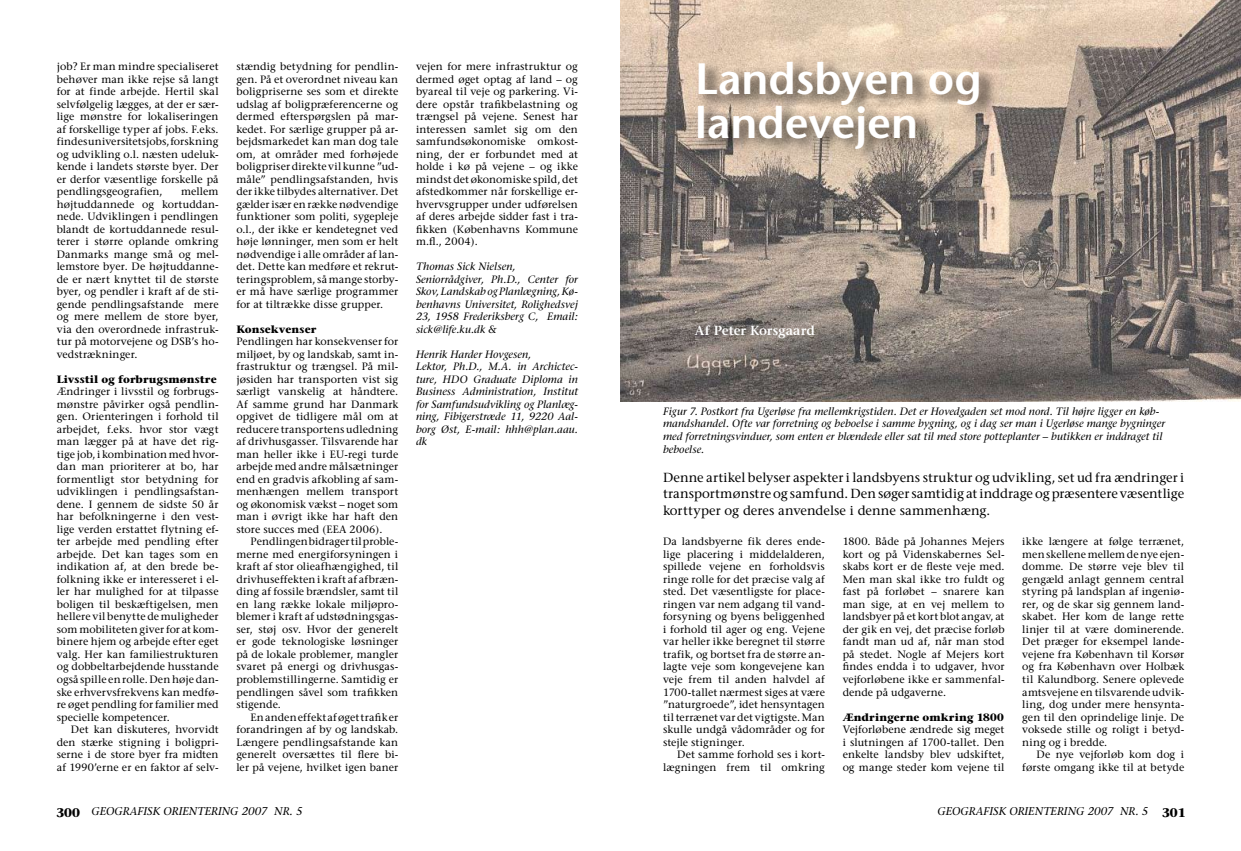
<style>
.page{position:relative;width:1241px;height:851px;background:#fff}
.page>*{position:absolute;margin:0;border:0;box-sizing:border-box;transform-origin:0 0}
.t1{font:600 43.75px/43.8px "Stone Sans";color:#fff}
.t2{font:13.12px/16.2px "Stone Serif";letter-spacing:.005em;color:#000;text-align:justify}
.t3{font:600 13.12px "Stone Serif";color:#fff}
.t4{font:italic 11.25px "Stone Serif";color:#000}
.t5{font:10.62px/12.5px "Stone Serif";letter-spacing:.005em;color:#000;text-align:justify}
.t6{font:italic 10.62px/12.5px "Stone Serif";letter-spacing:.005em;color:#000}
.t7{font:700 10.62px "Stone Serif";letter-spacing:.01em;color:#000}
.s1{font-weight:700;font-style:normal;font-size:12.5px}
</style>
<div class="page">
<img style="left:620px;top:0;width:620px;height:401px">
<div style="left:693px;top:56px;width:307px;height:109px;background:#000;opacity:.75"></div>
<p class="t5" style="left:57px;top:60px;width:163px">job? Er man mindre specialiseret behøver man ikke rejse så langt for at finde arbejde. Hertil skal selvfølgelig lægges, at der er sær&shy;lige mønstre for lokaliseringen af forskellige typer af jobs. F.eks. findes universitetsjobs, forskning og udvikling o.l. næsten udeluk&shy;kende i landets største byer. Der er derfor væsentlige forskelle på pendlingsgeografien,</p>
<p class="t5" style="left:57px;top:185px;width:163px;text-indent:124px">mellem højtuddannede og kortuddan&shy;nede. Udviklingen i pendlingen blandt de kortuddannede resul&shy;terer i større oplande omkring Danmarks mange små og mel&shy;lemstore byer. De højtuddanne&shy;de er nært knyttet til de største byer, og pendler i kraft af de sti&shy;gende pendlingsafstande mere og mere mellem de store byer, via den overordnede infrastruk&shy;tur på motorvejene og DSB’s ho&shy;vedstrækninger.</p>
<p class="t7" style="left:57px;top:372px;width:161px">Livsstil og forbrugsmønstre</p>
<p class="t5" style="left:57px;top:385px;width:163px">Ændringer i livsstil og forbrugs&shy;mønstre påvirker også pendlin&shy;gen. Orienteringen i forhold til arbejdet, f.eks. hvor stor vægt man lægger på at have det rig&shy;tige job, i kombination med hvor&shy;dan man prioriterer at bo, har formentligt stor betydning for udviklingen i pendlingsafstan&shy;dene. I gennem de sidste 50 år har befolkningerne i den vest&shy;lige verden erstattet flytning ef&shy;ter arbejde med pendling efter arbejde. Det kan tages som en indikation af, at den brede be&shy;folkning ikke er interesseret i el&shy;ler har mulighed for at tilpasse boligen til beskæftigelsen, men hellere vil benytte de muligheder som mobiliteten giver for at kom&shy;binere hjem og arbejde efter eget valg. Her kan familiestrukturen og dobbeltarbejdende husstande også spille en rolle. Den høje dan&shy;ske erhvervsfrekvens kan medfø&shy;re øget pendling for familier med specielle kompetencer.</p>
<p class="t5" style="left:57px;top:723px;width:163px;text-indent:14px">Det kan diskuteres, hvorvidt den stærke stigning i boligpri&shy;serne i de store byer fra midten af 1990’erne er en faktor af selv-</p>
<p class="t5" style="left:236px;top:60px;width:163px">stændig betydning for pendlin&shy;gen. På et overordnet niveau kan boligpriserne ses som et direkte udslag af boligpræferencerne og dermed efterspørgslen på mar&shy;kedet. For særlige grupper på ar&shy;bejdsmarkedet kan man dog tale om, at områder med forhøjede boligpriser direkte vil kunne ”ud&shy;måle” pendlingsafstanden, hvis der ikke tilbydes alternativer. Det gælder især en række nødvendige funktioner som politi, sygepleje o.l., der ikke er kendetegnet ved høje lønninger, men som er helt nødvendige i alle områder af lan&shy;det. Dette kan medføre et rekrut&shy;teringsproblem, så mange storby&shy;er må have særlige programmer for at tiltrække disse grupper.</p>
<p class="t7" style="left:236px;top:322px;width:82px">Konsekvenser</p>
<p class="t5" style="left:236px;top:335px;width:163px">Pendlingen har konsekvenser for miljøet, by og landskab, samt in&shy;frastruktur og trængsel. På mil&shy;jøsiden har transporten vist sig særligt vanskelig at håndtere.<br>Af samme grund har Danmark opgivet de tidligere mål om at reducere transportens udledning af drivhusgasser. Tilsvarende har man heller ikke i EU-regi turde arbejde med andre målsætninger end en gradvis afkobling af sam&shy;menhængen mellem transport og økonomisk vækst – noget som man i øvrigt ikke har haft den store succes med (EEA 2006).</p>
<p class="t5" style="left:236px;top:535px;width:163px;text-indent:14px">Pendlingen bidrager til proble&shy;merne med energiforsyningen i kraft af stor olieafhængighed, til drivhuseffekten i kraft af afbræn&shy;ding af fossile brændsler, samt til en lang række lokale miljøpro&shy;blemer i kraft af udstødningsgas&shy;ser, støj osv. Hvor der generelt er gode teknologiske løsninger på de lokale problemer, mangler svaret på energi og drivhusgas&shy;problemstillingerne. Samtidig er pendlingen såvel som trafikken stigende.</p>
<p class="t5" style="left:236px;top:710px;width:163px;text-indent:14px">En anden effekt af øget trafik er forandringen af by og landskab.<br>Længere pendlingsafstande kan generelt oversættes til flere bi&shy;ler på vejene, hvilket igen baner</p>
<p class="t5" style="left:416px;top:60px;width:163px">vejen for mere infrastruktur og dermed øget optag af land – og byareal til veje og parkering. Vi&shy;dere opstår trafikbelastning og trængsel på vejene. Senest har interessen samlet sig om den samfundsøkonomiske omkost&shy;ning, der er forbundet med at holde i kø på vejene – og ikke mindst det økonomiske spild, det afstedkommer når forskellige er&shy;hvervsgrupper under udførelsen af deres arbejde sidder fast i tra&shy;fikken (Københavns Kommune m.fl., 2004).</p>
<p class="t6" style="left:416px;top:260px;width:163px">Thomas Sick Nielsen,<br>Seniorrådgiver, Ph.D., Center for<br>Skov, Landskab og Planlægning, Kø&shy;benhavns Universitet, Rolighedsvej<br>23, 1958 Frederiksberg C, Email: sick@life.ku.dk &amp;</p>
<p class="t6" style="left:416px;top:348px;width:163px">Henrik Harder Hovgesen,<br>Lektor, Ph.D., M.A. in Archictec&shy;ture, HDO Graduate Diploma in<br>Business Administration, Institut for Samfundsudvikling og Planlæg&shy;ning, Fibigerstræde 11, 9220 Aal&shy;borg Øst, E-mail: hhh@plan.aau. dk</p>
<h1 class="t1" style="left:695px;top:57px;width:288px">Landsbyen og landevejen</h1>
<p class="t3" style="left:694px;top:322px;width:121px">Af Peter Korsgaard</p>
<p class="t6" style="left:663px;top:405px;width:503px">Figur 7. Postkort fra Ugerløse fra mellemkrigstiden. Det er Hovedgaden set mod nord. Til højre ligger en køb&shy;mandshandel. Ofte var forretning og beboelse i samme bygning, og i dag ser man i Ugerløse mange bygninger med forretningsvinduer, som enten er blændede eller sat til med store potteplanter – butikken er inddraget til beboelse.</p>
<p class="t2" style="left:663px;top:469px;width:522px">Denne artikel belyser aspekter i landsbyens struktur og udvikling, set ud fra ændringer i transportmønstre og samfund. Den søger samtidig at inddrage og præsentere væsentlige korttyper og deres anvendelse i denne sammenhæng.</p>
<p class="t5" style="left:663px;top:535px;width:163px">Da landsbyerne fik deres ende&shy;lige placering i middelalderen, spillede vejene en forholdsvis ringe rolle for det præcise valg af sted. Det væsentligste for place&shy;ringen var nem adgang til vand&shy;forsyning og byens beliggenhed i forhold til ager og eng. Vejene var heller ikke beregnet til større trafik, og bortset fra de større an&shy;lagte veje som kongevejene kan veje frem til anden halvdel af 1700-tallet nærmest siges at være ”naturgroede”, idet hensyntagen til terrænet var det vigtigste. Man skulle undgå vådområder og for stejle stigninger.</p>
<p class="t5" style="left:663px;top:748px;width:163px;text-align:right">Det samme forhold ses i kort&shy;lægningen frem til omkring</p>
<p class="t5" style="left:842px;top:535px;width:163px">1800. Både på Johannes Mejers kort og på Videnskabernes Sel&shy;skabs kort er de fleste veje med.<br>Men man skal ikke tro fuldt og fast på forløbet – snarere kan man sige, at en vej mellem to landsbyer på et kort blot angav, at der gik en vej, det præcise forløb fandt man ud af, når man stod på stedet. Nogle af Mejers kort findes endda i to udgaver, hvor vejforløbene ikke er sammenfal&shy;dende på udgaverne.</p>
<p class="t7" style="left:842px;top:710px;width:163px">Ændringerne omkring 1800</p>
<p class="t5" style="left:842px;top:723px;width:163px">Vejforløbene ændrede sig meget i slutningen af 1700-tallet. Den enkelte landsby blev udskiftet, og mange steder kom vejene til</p>
<p class="t5" style="left:1022px;top:535px;width:163px">ikke længere at følge terrænet, men skellene mellem de nye ejen&shy;domme. De større veje blev til gengæld anlagt gennem central styring på landsplan af ingeniø&shy;rer, og de skar sig gennem land&shy;skabet. Her kom de lange rette linjer til at være dominerende.<br>Det præger for eksempel lande&shy;vejene fra København til Korsør og fra København over Holbæk til Kalundborg. Senere oplevede amtsvejene en tilsvarende udvik&shy;ling, dog under mere hensynta&shy;gen til den oprindelige linje. De voksede stille og roligt i betyd&shy;ning og i bredde.</p>
<p class="t5" style="left:1022px;top:748px;width:163px;text-align:right">De nye vejforløb kom dog i første omgang ikke til at betyde</p>
<p class="t4" style="left:56px;top:804px;width:247px"><span class="s1">300</span> GEOGRAFISK ORIENTERING 2007 NR. 5</p>
<p class="t4" style="left:937px;top:804px;width:250px">GEOGRAFISK ORIENTERING 2007 NR. 5 <span class="s1">301</span></p>
</div>
